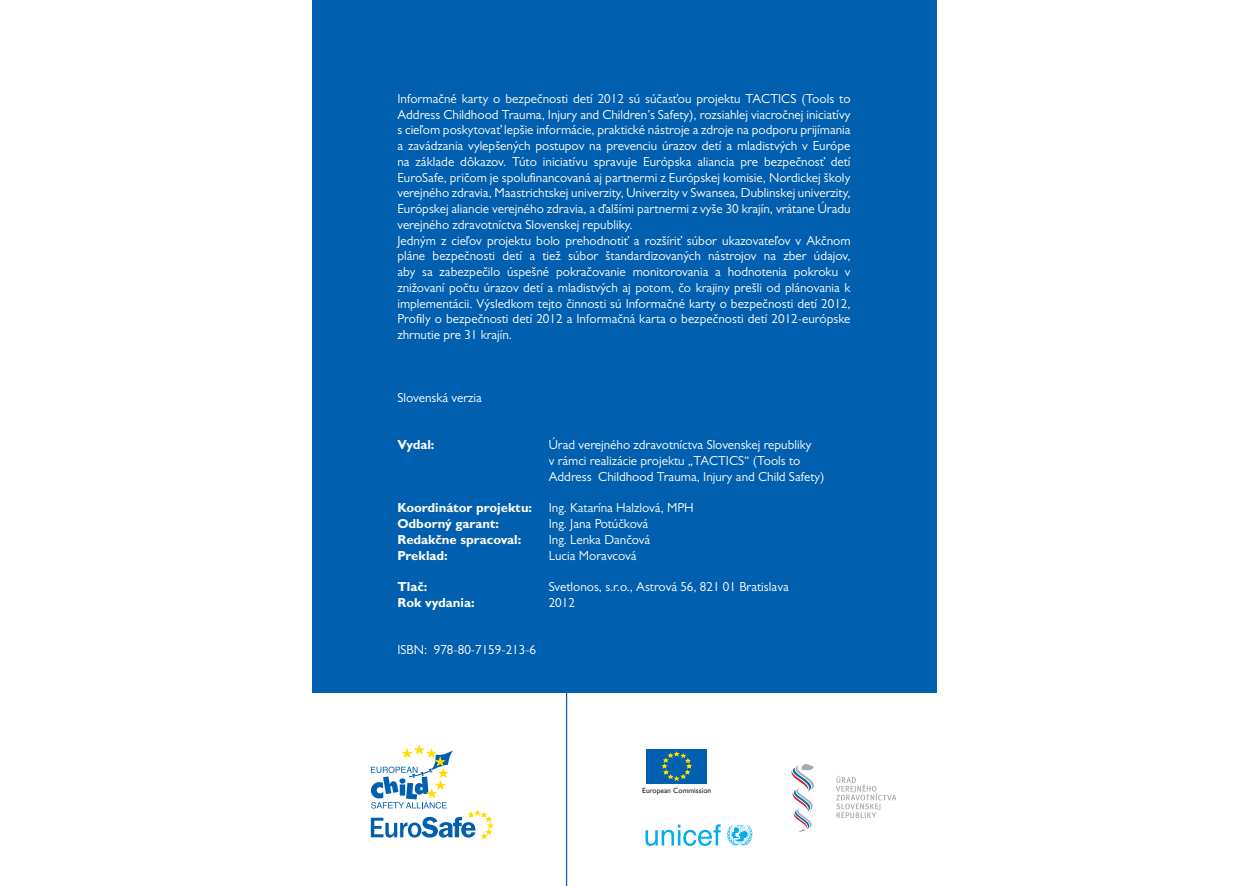
<style>
.page{position:relative;width:1248px;height:886px;background:#fff}
.page>*{position:absolute;margin:0;border:0;box-sizing:border-box;transform-origin:0 0}
.t1{font:13.12px/15.8px "Gill Sans MT Pro";color:#fff}
.t2{font:700 13.12px "Gill Sans MT Pro";color:#fff}
.t3{font:7.5px "Gill Sans";color:#231f20}
</style>
<div class="page">
<div style="left:312px;top:0;width:623px;height:692px;background:#005fae"></div>
<svg style="left:371px;top:745px;width:122px;height:94px"></svg>
<svg style="left:727px;top:825px;width:25px;height:21px"></svg>
<svg style="left:645px;top:824px;width:75px;height:22px"></svg>
<div style="left:646px;top:749px;width:61px;height:34px;background:#005fae"></div>
<svg style="left:662px;top:752px;width:29px;height:28px"></svg>
<svg style="left:791px;top:764px;width:23px;height:68px"></svg>
<svg style="left:836px;top:775px;width:60px;height:43px"></svg>
<hr style="left:566px;top:648px;width:1px;height:238px;background:#005fae">
<p class="t1" style="left:397px;top:92px;width:454px">Informačné karty o bezpečnosti detí 2012 sú súčasťou projektu TACTICS (Tools to Address Childhood Trauma, Injury and Children’s Safety), rozsiahlej viacročnej iniciatívy s cieľom poskytovať lepšie informácie, praktické nástroje a zdroje na podporu prijímania a zavádzania vylepšených postupov na prevenciu úrazov detí a mladistvých v Európe na základe dôkazov. Túto iniciatívu spravuje Európska aliancia pre bezpečnosť detí EuroSafe, pričom je spolufinancovaná aj partnermi z Európskej komisie, Nordickej školy verejného zdravia, Maastrichtskej univerzity, Univerzity v Swansea, Dublinskej univerzity, Európskej aliancie verejného zdravia, a ďalšími partnermi z vyše 30 krajín, vrátane Úradu verejného zdravotníctva Slovenskej republiky.<br>Jedným z cieľov projektu bolo prehodnotiť a rozšíriť súbor ukazovateľov v Akčnom pláne bezpečnosti detí a tiež súbor štandardizovaných nástrojov na zber údajov, aby sa zabezpečilo úspešné pokračovanie monitorovania a hodnotenia pokroku v znižovaní počtu úrazov detí a mladistvých aj potom, čo krajiny prešli od plánovania k implementácii. Výsledkom tejto činnosti sú Informačné karty o bezpečnosti detí 2012, Profily o bezpečnosti detí 2012 a Informačná karta o bezpečnosti detí 2012-európske zhrnutie pre 31 krajín.</p>
<p class="t1" style="left:397px;top:391px;width:86px">Slovenská verzia</p>
<p class="t2" style="left:397px;top:440px;width:39px">Vydal:</p>
<p class="t1" style="left:548px;top:438px;width:277px">Úrad verejného zdravotníctva Slovenskej republiky<br>v rámci realizácie projektu „TACTICS“ (Tools to<br>Address Childhood Trauma, Injury and Child Safety)</p>
<p class="t2" style="left:397px;top:503px;width:136px">Koordinátor projektu:</p>
<p class="t1" style="left:548px;top:501px;width:147px">Ing. Katarína Halzlová, MPH</p>
<p class="t2" style="left:397px;top:519px;width:103px">Odborný garant:</p>
<p class="t1" style="left:548px;top:517px;width:101px">Ing. Jana Potúčková</p>
<p class="t2" style="left:397px;top:534px;width:125px">Redakčne spracoval:</p>
<p class="t1" style="left:548px;top:533px;width:103px">Ing. Lenka Dančová</p>
<p class="t2" style="left:397px;top:550px;width:52px">Preklad:</p>
<p class="t1" style="left:548px;top:549px;width:89px">Lucia Moravcová</p>
<p class="t2" style="left:397px;top:582px;width:32px">Tlač:</p>
<p class="t1" style="left:548px;top:580px;width:241px">Svetlonos, s.r.o., Astrová 56, 821 01 Bratislava</p>
<p class="t2" style="left:397px;top:597px;width:79px">Rok vydania:</p>
<p class="t1" style="left:548px;top:596px;width:28px">2012</p>
<p class="t1" style="left:397px;top:643px;width:140px">ISBN: 978-80-7159-213-6</p>
<p class="t3" style="left:642px;top:786px;width:71px">European Commission</p>
</div>
